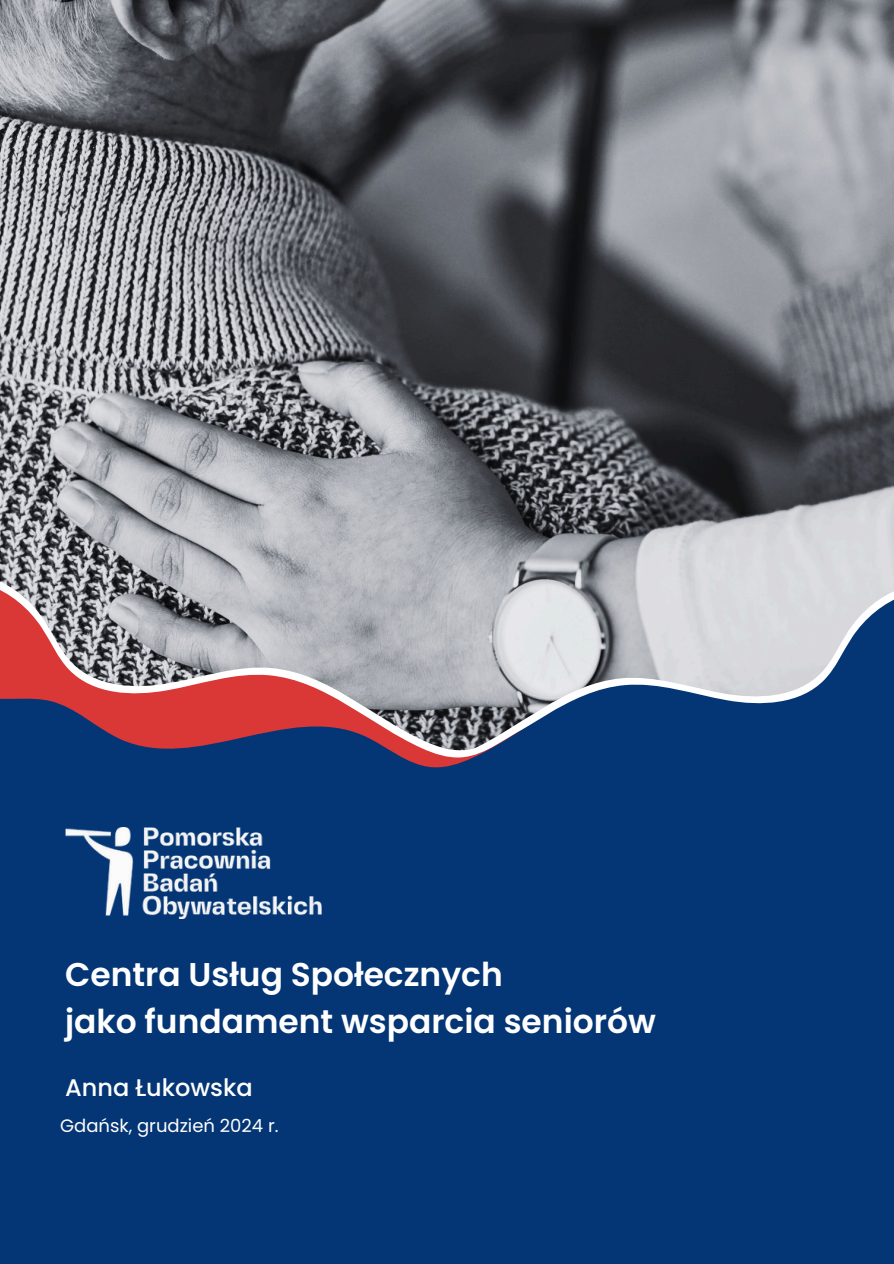
<style>
.page{position:relative;width:894px;height:1264px;background:#fff}
.page>*{position:absolute;margin:0;border:0;box-sizing:border-box;transform-origin:0 0}
.t1{font:600 32.85px/47px "Poppins";color:#fff}
.t2{font:500 24px "Poppins";color:#fff}
.t3{font:18px "Poppins";color:#fff}
</style>
<div class="page">
<img style="left:0;top:0;width:893px;height:578px">
<div style="left:0;top:852px;width:893px;height:411px;background:#043675"></div>
<svg style="left:0;top:578px;width:893px;height:7px;background:#b2b4b9"></svg>
<svg style="left:0;top:585px;width:893px;height:10px;background:#b8b9be"></svg>
<svg style="left:0;top:595px;width:893px;height:257px;background:#5e698b"></svg>
<img style="left:65px;top:827px;width:257px;height:91px">
<p class="t1" style="left:65px;top:950px;width:592px">Centra Usług Społecznych<br>jako fundament wsparcia seniorów</p>
<p class="t2" style="left:65px;top:1071px;width:189px">Anna Łukowska</p>
<p class="t3" style="left:60px;top:1112px;width:220px">Gdańsk, grudzień 2024 r.</p>
</div>
